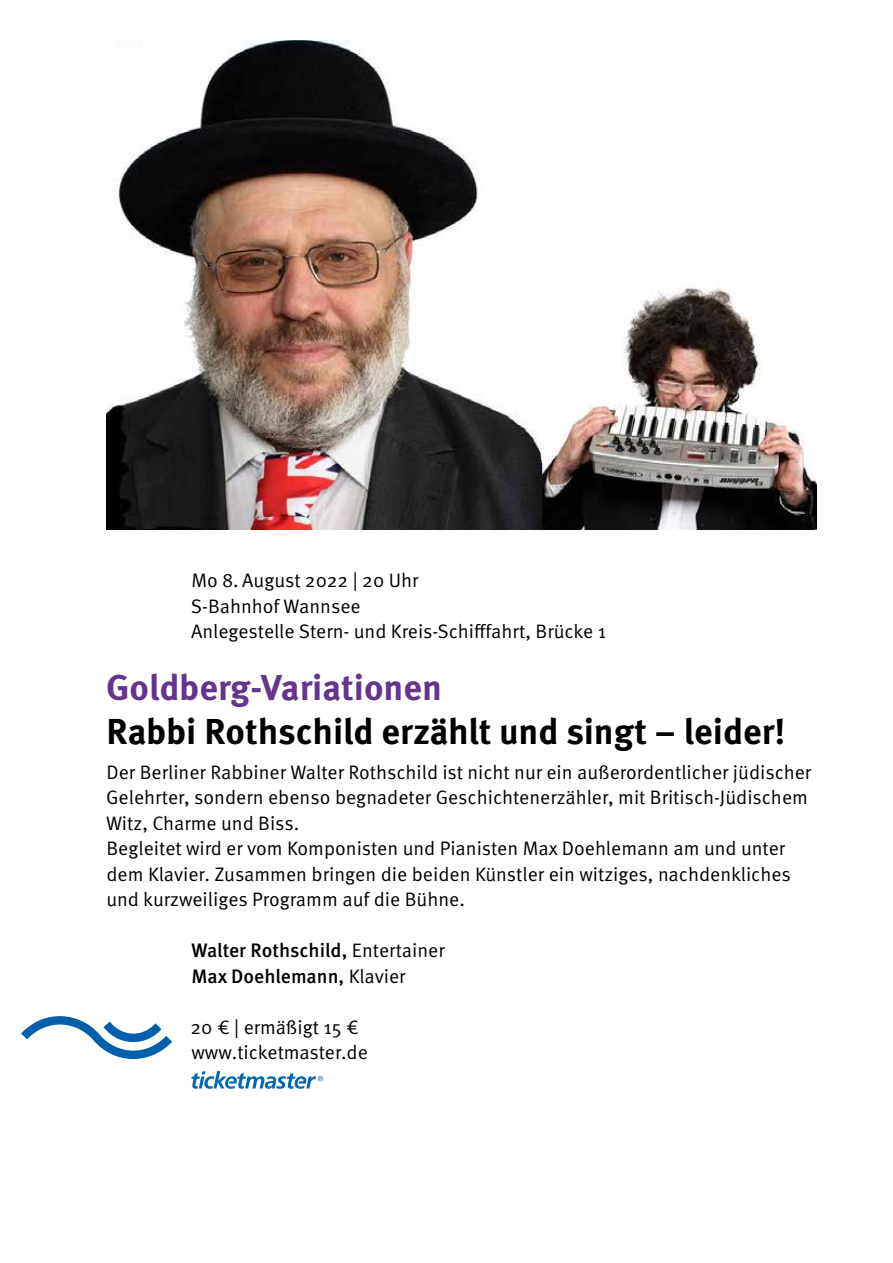
<style>
.page{position:relative;width:893px;height:1263px;background:#fff}
.page>*{position:absolute;margin:0;border:0;box-sizing:border-box;transform-origin:0 0}
.t1{font:700 36px "Meta Pro";color:#000}
.t2{font:700 36px "Meta Pro";color:#64358c}
.t3{font:19.5px/25.5px "Meta Pro Norm";color:#000}
.t4{font:500 19.5px/25.5px "Meta Pro";color:#000}
.s1{font-family:"Meta Pro Norm";font-weight:400}
</style>
<div class="page">
<svg style="left:191px;top:1071px;width:132px;height:18px"></svg>
<svg style="left:21px;top:1016px;width:151px;height:43px"></svg>
<img style="left:106px;top:40px;width:710px;height:489px">
<p class="t3" style="left:191px;top:567px;width:417px">Mo 8. August 2022 | 20 Uhr<br>S-Bahnhof Wannsee<br>Anlegestelle Stern- und Kreis-Schifffahrt, Brücke 1</p>
<h1 class="t2" style="left:106px;top:659px;width:337px">Goldberg-Variationen</h1>
<h1 class="t1" style="left:107px;top:704px;width:681px">Rabbi Rothschild erzählt und singt – leider!</h1>
<p class="t3" style="left:106px;top:758px;width:707px">Der Berliner Rabbiner Walter Rothschild ist nicht nur ein außerordentlicher jüdischer Gelehrter, sondern ebenso begnadeter Geschichtenerzähler, mit Britisch-Jüdischem Witz, Charme und Biss.<br>Begleitet wird er vom Komponisten und Pianisten Max Doehlemann am und unter dem Klavier. Zusammen bringen die beiden Künstler ein witziges, nachdenkliches und kurzweiliges Programm auf die Bühne.</p>
<p class="t4" style="left:191px;top:936px;width:255px">Walter Rothschild, <span class="s1">Entertainer<br></span>Max Doehlemann, <span class="s1">Klavier</span></p>
<p class="t3" style="left:191px;top:1013px;width:179px">20 € | ermäßigt 15 € www.ticketmaster.de</p>
</div>
